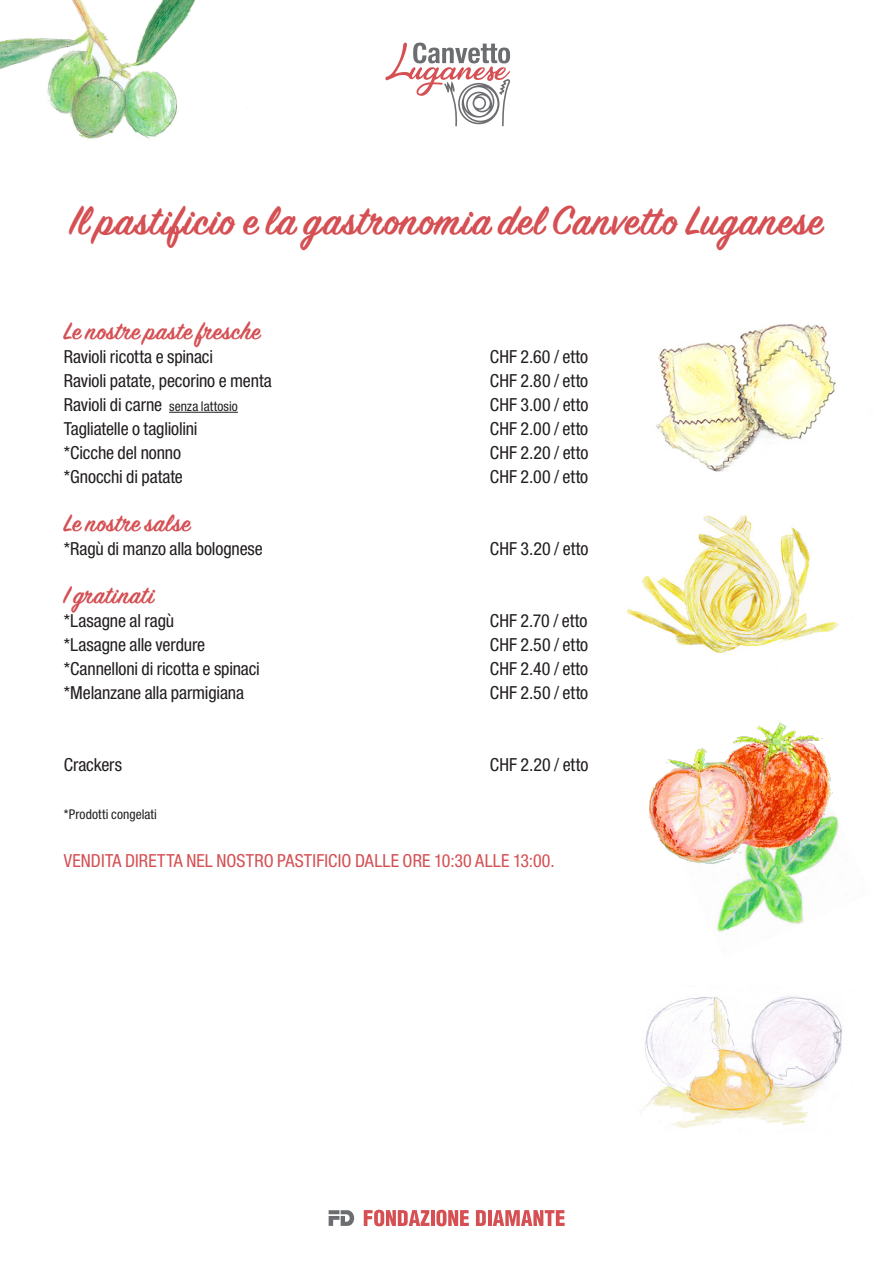
<style>
.page{position:relative;width:893px;height:1263px;background:#fff}
.page>*{position:absolute;margin:0;border:0;box-sizing:border-box;transform-origin:0 0}
.Testo{font:600 45px "Sign Painter House Script";letter-spacing:.03em;color:#d54f53}
.Didascalie{font:600 27px "Sign Painter House Script";letter-spacing:.03em;color:#d54f53}
.Didascalie-2{font:condensed 18px "Helvetica Neue LT Pro";letter-spacing:-.005em;color:#231f20}
.Didascalie-3{font:condensed 18px "Helvetica Neue LT Pro";letter-spacing:.01em;color:#d54f53}
.Didascalie-4{font:condensed 13.5px "Helvetica Neue LT Pro";letter-spacing:.01em;color:#231f20}
.s1{font-size:13.5px}
</style>
<div class="page">
<img style="left:627px;top:515px;width:212px;height:139px">
<img style="left:0;top:0;width:195px;height:139px">
<svg style="left:364px;top:1210px;width:65px;height:16px"></svg>
<hr style="left:431px;top:1210px;width:3px;height:16px;background:#d54f53">
<svg style="left:436px;top:1210px;width:33px;height:16px"></svg>
<svg style="left:476px;top:1210px;width:10px;height:16px"></svg>
<hr style="left:488px;top:1210px;width:3px;height:16px;background:#d54f53">
<svg style="left:493px;top:1210px;width:72px;height:16px"></svg>
<svg style="left:329px;top:1210px;width:25px;height:16px"></svg>
<img style="left:655px;top:324px;width:181px;height:148px">
<img style="left:717px;top:894px;width:87px;height:38px">
<img style="left:640px;top:996px;width:203px;height:132px">
<img style="left:649px;top:721px;width:190px;height:173px">
<hr style="left:169px;top:412px;width:69px;height:1px;background:#231f20">
<svg style="left:385px;top:42px;width:125px;height:84px"></svg>
<p class="Testo" style="left:70px;top:193px;width:754px">Il pastificio e la gastronomia del Canvetto Luganese</p>
<p class="Didascalie" style="left:64px;top:315px;width:198px">Le nostre paste fresche</p>
<p class="Didascalie-2" style="left:64px;top:346px;width:151px">Ravioli ricotta e spinaci</p>
<p class="Didascalie-2" style="left:490px;top:346px;width:100px">CHF 2.60 / etto</p>
<p class="Didascalie-2" style="left:64px;top:370px;width:210px">Ravioli patate, pecorino e menta</p>
<p class="Didascalie-2" style="left:490px;top:370px;width:100px">CHF 2.80 / etto</p>
<p class="Didascalie-2" style="left:64px;top:394px;width:176px">Ravioli di carne <span class="s1">senza lattosio</span></p>
<p class="Didascalie-2" style="left:490px;top:394px;width:100px">CHF 3.00 / etto</p>
<p class="Didascalie-2" style="left:64px;top:418px;width:135px">Tagliatelle o tagliolini</p>
<p class="Didascalie-2" style="left:490px;top:418px;width:100px">CHF 2.00 / etto</p>
<p class="Didascalie-2" style="left:64px;top:442px;width:119px">*Cicche del nonno</p>
<p class="Didascalie-2" style="left:490px;top:442px;width:100px">CHF 2.20 / etto</p>
<p class="Didascalie-2" style="left:64px;top:466px;width:121px">*Gnocchi di patate</p>
<p class="Didascalie-2" style="left:490px;top:466px;width:100px">CHF 2.00 / etto</p>
<p class="Didascalie" style="left:64px;top:507px;width:128px">Le nostre salse</p>
<p class="Didascalie-2" style="left:64px;top:538px;width:201px">*Ragù di manzo alla bolognese</p>
<p class="Didascalie-2" style="left:490px;top:538px;width:100px">CHF 3.20 / etto</p>
<p class="Didascalie" style="left:64px;top:579px;width:92px">I gratinati</p>
<p class="Didascalie-2" style="left:64px;top:610px;width:112px">*Lasagne al ragù</p>
<p class="Didascalie-2" style="left:490px;top:610px;width:99px">CHF 2.70 / etto</p>
<p class="Didascalie-2" style="left:64px;top:634px;width:143px">*Lasagne alle verdure</p>
<p class="Didascalie-2" style="left:490px;top:634px;width:100px">CHF 2.50 / etto</p>
<p class="Didascalie-2" style="left:64px;top:658px;width:198px">*Cannelloni di ricotta e spinaci</p>
<p class="Didascalie-2" style="left:490px;top:658px;width:100px">CHF 2.40 / etto</p>
<p class="Didascalie-2" style="left:64px;top:682px;width:182px">*Melanzane alla parmigiana</p>
<p class="Didascalie-2" style="left:490px;top:682px;width:100px">CHF 2.50 / etto</p>
<p class="Didascalie-2" style="left:64px;top:754px;width:60px">Crackers</p>
<p class="Didascalie-2" style="left:490px;top:754px;width:100px">CHF 2.20 / etto</p>
<p class="Didascalie-4" style="left:64px;top:806px;width:95px">*Prodotti congelati</p>
<p class="Didascalie-3" style="left:64px;top:850px;width:492px">VENDITA DIRETTA NEL NOSTRO PASTIFICIO DALLE ORE 10:30 ALLE 13:00.</p>
</div>
